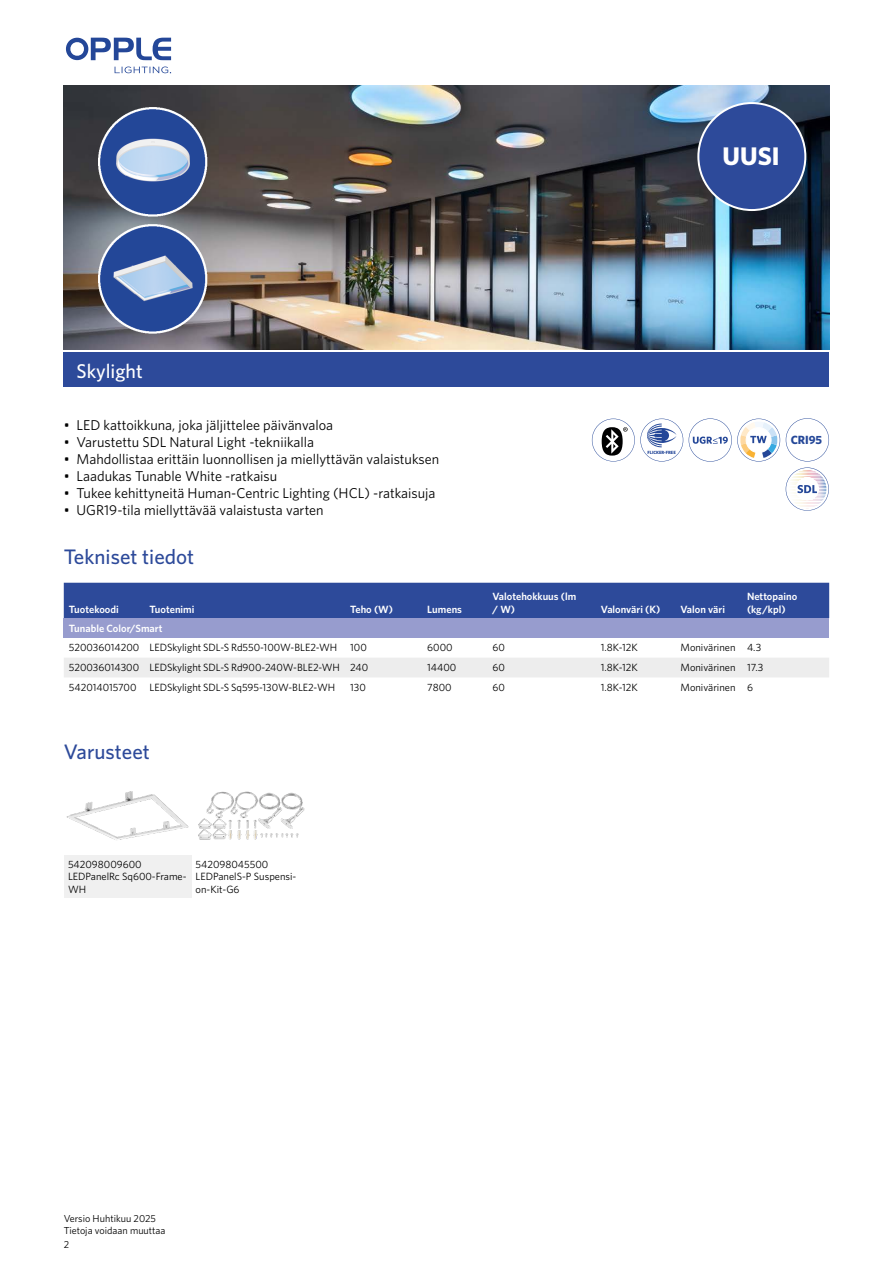
<style>
.page{position:relative;width:893px;height:1263px;background:#fff}
.page>*{position:absolute;margin:0;border:0;box-sizing:border-box;transform-origin:0 0}
.t1{font:700 25.5px "Whitney";color:#fff}
.t2{font:500 21px "Whitney";color:#2d4a9a}
.t3{font:500 19.95px "Whitney";color:#fff}
.t4{font:14.25px "Whitney";color:#000}
.t5{font:700 11.85px "Whitney";color:#244798}
.t6{font:10.5px/12.6px "Whitney";color:#000}
.t7{font:600 10.5px/12.6px "Whitney";color:#fff}
.t8{font:10.2px/12.1px "Whitney";color:#000}
.t9{font:700 4.5px "Whitney";color:#244798}
</style>
<div class="page">
<svg style="left:66px;top:37px;width:105px;height:36px"></svg>
<div style="left:64px;top:352px;width:765px;height:35px;background:#2d4a9a"></div>
<img style="left:64px;top:85px;width:765px;height:265px">
<div style="left:698px;top:103px;width:107px;height:107px;background:#2d4a9a;border-radius:50%"></div>
<div style="left:697px;top:102px;width:109px;height:109px;border:2px solid #fff;border-radius:50%"></div>
<svg style="left:592px;top:418px;width:188px;height:44px"></svg>
<svg style="left:786px;top:418px;width:43px;height:43px"></svg>
<svg style="left:786px;top:467px;width:43px;height:44px"></svg>
<div style="left:64px;top:583px;width:765px;height:35px;background:#2d4a9a"></div>
<div style="left:64px;top:618px;width:765px;height:20px;background:#979cce"></div>
<div style="left:64px;top:658px;width:765px;height:19px;background:#ededed"></div>
<div style="left:64px;top:855px;width:127px;height:43px;background:#f0f0f0"></div>
<img style="left:66px;top:791px;width:239px;height:49px">
<h1 class="t1" style="left:723px;top:139px;width:58px">UUSI</h1>
<h3 class="t3" style="left:77px;top:357px;width:68px">Skylight</h3>
<h3 class="t4" style="left:64px;top:415px;width:271px">• LED kattoikkuna, joka jäljittelee päivänvaloa</h3>
<h3 class="t4" style="left:64px;top:432px;width:252px">• Varustettu SDL Natural Light -tekniikalla</h3>
<h3 class="t4" style="left:64px;top:450px;width:377px">• Mahdollistaa erittäin luonnollisen ja miellyttävän valaistuksen</h3>
<h3 class="t4" style="left:64px;top:467px;width:215px">• Laadukas Tunable White -ratkaisu</h3>
<h3 class="t4" style="left:64px;top:484px;width:373px">• Tukee kehittyneitä Human-Centric Lighting (HCL) -ratkaisuja</h3>
<h3 class="t4" style="left:64px;top:501px;width:261px">• UGR19-tila miellyttävää valaistusta varten</h3>
<h2 class="t2" style="left:64px;top:543px;width:132px">Tekniset tiedot</h2>
<p class="t7" style="left:69px;top:603px;width:51px">Tuotekoodi</p>
<p class="t7" style="left:150px;top:603px;width:46px">Tuotenimi</p>
<p class="t7" style="left:350px;top:603px;width:44px">Teho (W)</p>
<p class="t7" style="left:427px;top:603px;width:36px">Lumens</p>
<p class="t9" style="left:647px;top:449px;width:30px">FLICKER-FREE</p>
<p class="t5" style="left:791px;top:432px;width:33px">CRI95</p>
<p class="t7" style="left:492px;top:590px;width:85px">Valotehokkuus (lm / W)</p>
<p class="t7" style="left:601px;top:603px;width:61px">Valonväri (K)</p>
<p class="t7" style="left:680px;top:603px;width:46px">Valon väri</p>
<p class="t7" style="left:747px;top:590px;width:52px">Nettopaino (kg/kpl)</p>
<p class="t7" style="left:69px;top:621px;width:95px">Tunable Color/Smart</p>
<p class="t6" style="left:69px;top:641px;width:299px">520036014200 LEDSkylight SDL-S Rd550-100W-BLE2-WH 100</p>
<p class="t6" style="left:427px;top:641px;width:27px">6000</p>
<p class="t6" style="left:492px;top:641px;width:14px">60</p>
<p class="t6" style="left:601px;top:641px;width:38px">1.8K-12K</p>
<p class="t6" style="left:680px;top:641px;width:82px">Monivärinen 4.3</p>
<p class="t6" style="left:69px;top:661px;width:301px">520036014300 LEDSkylight SDL-S Rd900-240W-BLE2-WH 240</p>
<p class="t6" style="left:427px;top:661px;width:31px">14400</p>
<p class="t6" style="left:492px;top:661px;width:14px">60</p>
<p class="t6" style="left:601px;top:661px;width:38px">1.8K-12K</p>
<p class="t6" style="left:680px;top:661px;width:84px">Monivärinen 17.3</p>
<p class="t6" style="left:69px;top:681px;width:268px">542014015700 LEDSkylight SDL-S Sq595-130W-BLE2-WH</p>
<p class="t6" style="left:350px;top:681px;width:17px">130</p>
<p class="t6" style="left:427px;top:681px;width:26px">7800</p>
<p class="t6" style="left:492px;top:681px;width:14px">60</p>
<p class="t6" style="left:601px;top:681px;width:38px">1.8K-12K</p>
<p class="t6" style="left:680px;top:681px;width:74px">Monivärinen 6</p>
<h2 class="t2" style="left:64px;top:738px;width:88px">Varusteet</h2>
<p class="t6" style="left:68px;top:857px;width:120px">542098009600<br>LEDPanelRc Sq600-Frame-<br>WH</p>
<p class="t6" style="left:196px;top:857px;width:102px">542098045500<br>LEDPanelS-P Suspensi&shy;on-Kit-G6</p>
<p class="t8" style="left:64px;top:1212px;width:103px">Versio Huhtikuu 2025<br>Tietoja voidaan muuttaa</p>
<p class="t8" style="left:64px;top:1238px;width:7px">2</p>
</div>
